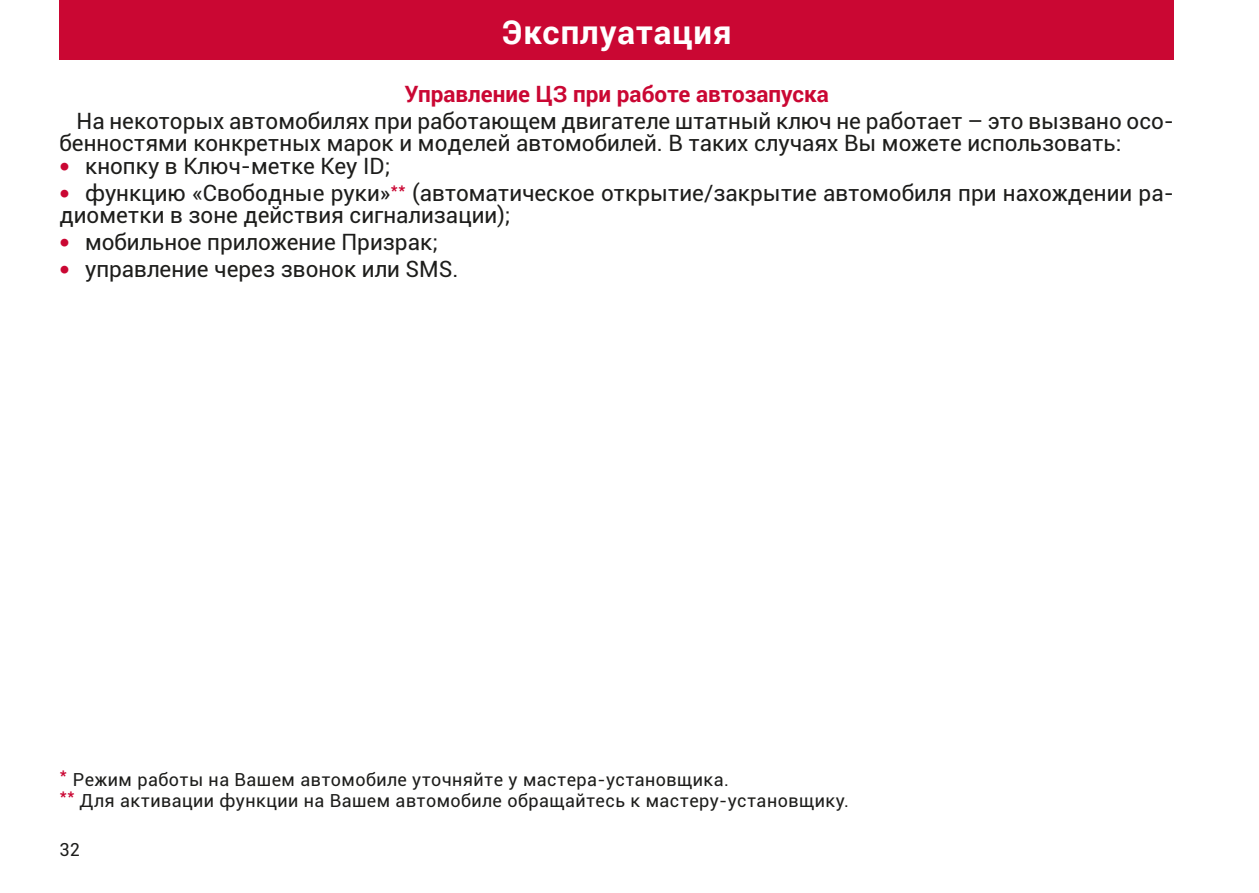
<style>
.page{position:relative;width:1259px;height:893px;background:#fff}
.page>*{position:absolute;margin:0;border:0;box-sizing:border-box;transform-origin:0 0}
.t1{font:700 33px "Roboto";letter-spacing:.03em;color:#fff}
.t2{font:22.5px/22.5px "Roboto";color:#1d1d1b}
.t3{font:700 22.5px "Roboto";color:#ca0733}
.t4{font:18px/21px "Roboto";letter-spacing:.025em;color:#1d1d1b}
.s1{font-family:"Tahoma";color:#ca0733}
</style>
<div class="page">
<div style="left:60px;top:0;width:1114px;height:60px;background:#ca0733"></div>
<h1 class="t1" style="left:502px;top:13px;width:232px">Эксплуатация</h1>
<p class="t3" style="left:404px;top:81px;width:426px">Управление ЦЗ при работе автозапуска</p>
<p class="t2" style="left:60px;top:109px;width:1116px;text-indent:17px">На некоторых автомобилях при работающем двигателе штатный ключ не работает – это вызвано осо&shy;бенностями конкретных марок и моделей автомобилей. В таких случаях Вы можете использовать:</p>
<p class="t2" style="left:60px;top:154px;width:332px"><span class="s1">•</span> кнопку в Ключ-метке Key ID;</p>
<p class="t2" style="left:60px;top:181px;width:1116px"><span class="s1">•</span> функцию «Свободные руки»<sup>**</sup> (автоматическое открытие/закрытие автомобиля при нахождении ра&shy;диометки в зоне действия сигнализации);</p>
<p class="t2" style="left:60px;top:230px;width:380px"><span class="s1">•</span> мобильное приложение Призрак;</p>
<p class="t2" style="left:60px;top:257px;width:400px"><span class="s1">•</span> управление через звонок или SMS.</p>
<p class="t4" style="left:60px;top:769px;width:791px"><sup>*</sup> Режим работы на Вашем автомобиле уточняйте у мастера-установщика.<br><sup>**</sup> Для активации функции на Вашем автомобиле обращайтесь к мастеру-установщику.</p>
<p class="t4" style="left:60px;top:839px;width:22px">32</p>
</div>
